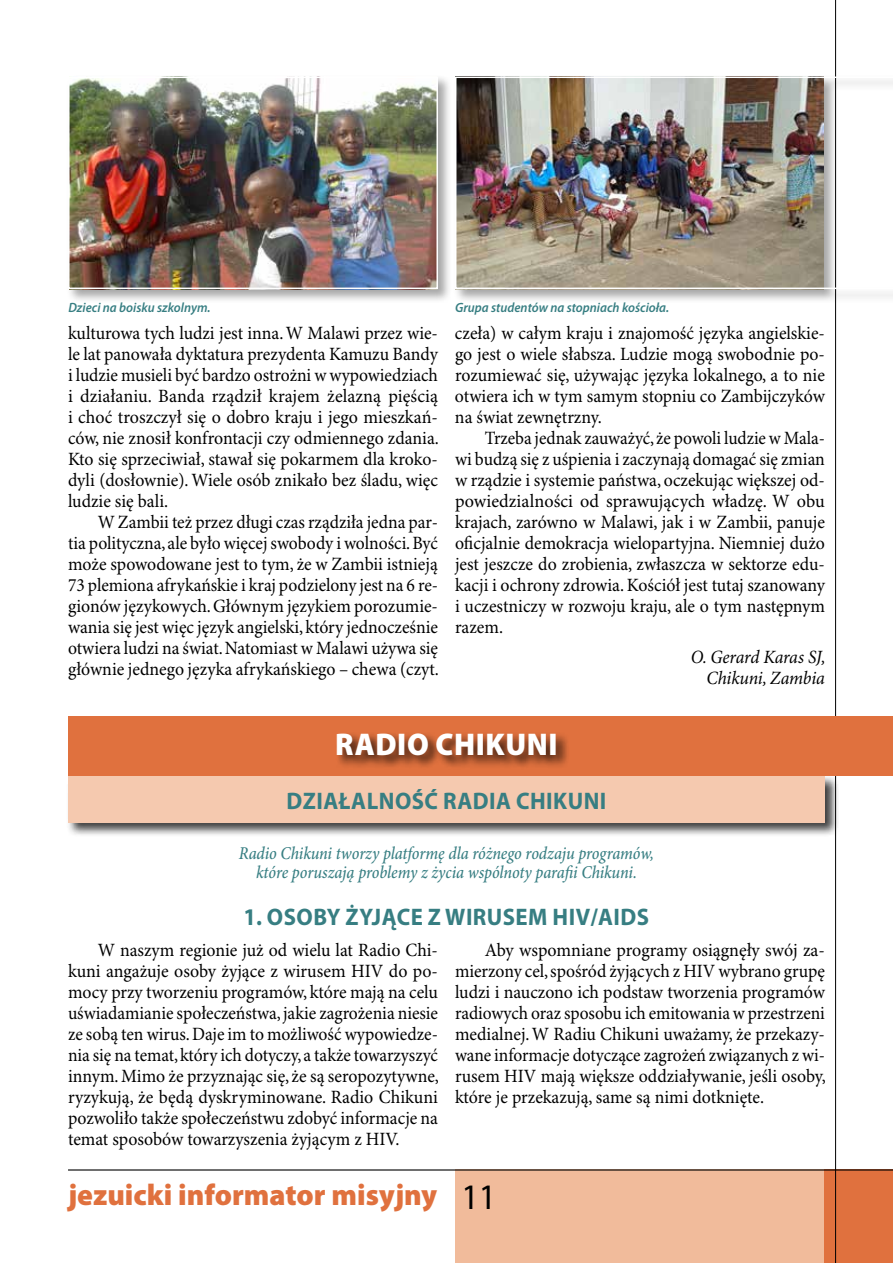
<style>
.page{position:relative;width:893px;height:1263px;background:#fff}
.page>*{position:absolute;margin:0;border:0;box-sizing:border-box;transform-origin:0 0}
.t1{font:900 31.5px "Myriad Pro";letter-spacing:.02em;color:#fff;scale:.95 1}
.t2{font:900 30px "Myriad Pro";color:#e0713e}
.t3{font:700 24px "Myriad Pro";letter-spacing:.02em;color:#377e82;scale:.95 1}
.t4{font:18.75px/21px "Minion Pro";color:#000;text-align:justify;scale:.95 1}
.t5{font:18.75px/21px "Minion Pro";color:#000;text-align:justify;scale:.93 1}
.t6{font:18.75px/21px "Minion Pro";color:#000;text-align:justify;scale:.94 1}
.t7{font:18.75px/21px "Minion Pro";color:#000;text-align:justify;scale:.96 1}
.t8{font:italic 18.75px/21px "Minion Pro";letter-spacing:-.015em;color:#000;text-align:right;scale:.95 1}
.t9{font:italic 500 18px/19.5px "Minion Pro";letter-spacing:-.005em;color:#377e82;text-align:center;scale:.9 1}
.t10{font:italic 600 13.5px "Myriad Pro";color:#377e82;scale:.95 1}
.s1{font-weight:400;font-size:36px;color:#000}
</style>
<div class="page">
<div style="left:455px;top:1169px;width:370px;height:94px;background:#f1bb9b"></div>
<div style="left:825px;top:1169px;width:68px;height:94px;background:#e0713e"></div>
<hr style="left:68px;top:1169px;width:825px;height:1px;background:#000">
<hr style="left:835px;top:0;width:1px;height:1263px;background:#000">
<div style="left:66px;top:75px;width:386px;height:228px;background:#000;opacity:.35"></div>
<img style="left:71px;top:80px;width:364px;height:206px">
<div style="left:68px;top:77px;width:370px;height:212px;border:2px solid #fff"></div>
<div style="left:453px;top:75px;width:440px;height:228px;background:#000;opacity:.35"></div>
<img style="left:455px;top:77px;width:438px;height:212px">
<div style="left:66px;top:774px;width:773px;height:64px;background:#000;opacity:.75"></div>
<div style="left:68px;top:776px;width:757px;height:47px;background:#f5c9af"></div>
<div style="left:68px;top:716px;width:825px;height:60px;background:#e0713e"></div>
<div style="left:335px;top:732px;width:235px;height:37px;background:#000;opacity:.75"></div>
<p class="t10" style="left:68px;top:300px;width:151px">Dzieci na boisku szkolnym.</p>
<p class="t10" style="left:455px;top:300px;width:227px">Grupa studentów na stopniach kościoła.</p>
<p class="t4" style="left:68px;top:324px;width:392px">kulturowa tych ludzi jest inna. W Malawi przez wie&shy;le lat panowała dyktatura prezydenta Kamuzu Bandy i ludzie musieli być bardzo ostrożni w wypowiedziach i działaniu. Banda rządził krajem żelazną pięścią i choć troszczył się o dobro kraju i jego mieszkań&shy;ców, nie znosił konfrontacji czy odmiennego zdania.<br>Kto się sprzeciwiał, stawał się pokarmem dla kroko&shy;dyli (dosłownie). Wiele osób znikało bez śladu, więc ludzie się bali.</p>
<p class="t6" style="left:68px;top:513px;width:396px;text-indent:30px">W Zambii też przez długi czas rządziła jedna par&shy;tia polityczna, ale było więcej swobody i wolności. Być może spowodowane jest to tym, że w Zambii istnieją 73 plemiona afrykańskie i kraj podzielony jest na 6 re&shy;gionów językowych. Głównym językiem porozumie&shy;wania się jest więc język angielski, który jednocześnie otwiera ludzi na świat. Natomiast w Malawi używa się głównie jednego języka afrykańskiego – chewa (czyt.</p>
<p class="t4" style="left:455px;top:324px;width:391px">czeła) w całym kraju i znajomość języka angielskie&shy;go jest o wiele słabsza. Ludzie mogą swobodnie po&shy;rozumiewać się, używając języka lokalnego, a to nie otwiera ich w tym samym stopniu co Zambijczyków na świat zewnętrzny.</p>
<p class="t5" style="left:455px;top:429px;width:399px;text-indent:30px">Trzeba jednak zauważyć, że powoli ludzie w Mala&shy;wi budzą się z uśpienia i zaczynają domagać się zmian w rządzie i systemie państwa, oczekując większej od&shy;powiedzialności od sprawujących władzę. W obu krajach, zarówno w Malawi, jak i w Zambii, panuje oficjalnie demokracja wielopartyjna. Niemniej dużo jest jeszcze do zrobienia, zwłaszcza w sektorze edu&shy;kacji i ochrony zdrowia. Kościół jest tutaj szanowany i uczestniczy w rozwoju kraju, ale o tym następnym razem.</p>
<p class="t8" style="left:691px;top:647px;width:144px">O. Gerard Karas SJ,<br>Chikuni, Zambia</p>
<h1 class="t1" style="left:335px;top:726px;width:236px">RADIO CHIKUNI</h1>
<p class="t3" style="left:287px;top:787px;width:338px">DZIAŁALNOŚĆ RADIA CHIKUNI</p>
<p class="t9" style="left:239px;top:843px;width:463px">Radio Chikuni tworzy platformę dla różnego rodzaju programów, które poruszają problemy z życia wspólnoty parafii Chikuni.</p>
<p class="t3" style="left:244px;top:903px;width:428px">1. OSOBY ŻYJĄCE Z WIRUSEM HIV/AIDS</p>
<p class="t4" style="left:68px;top:940px;width:392px;text-indent:30px">W naszym regionie już od wielu lat Radio Chi&shy;kuni angażuje osoby żyjące z wirusem HIV do po&shy;mocy przy tworzeniu programów, które mają na celu uświadamianie społeczeństwa, jakie zagrożenia niesie ze sobą ten wirus. Daje im to możliwość wypowiedze&shy;nia się na temat, który ich dotyczy, a także towarzyszyć innym. Mimo że przyznając się, że są seropozytywne, ryzykują, że będą dyskryminowane. Radio Chikuni pozwoliło także społeczeństwu zdobyć informacje na temat sposobów towarzyszenia żyjącym z HIV.</p>
<p class="t7" style="left:455px;top:940px;width:388px;text-indent:30px">Aby wspomniane programy osiągnęły swój za&shy;mierzony cel, spośród żyjących z HIV wybrano grupę ludzi i nauczono ich podstaw tworzenia programów radiowych oraz sposobu ich emitowania w przestrzeni medialnej. W Radiu Chikuni uważamy, że przekazy&shy;wane informacje dotyczące zagrożeń związanych z wi&shy;rusem HIV mają większe oddziaływanie, jeśli osoby, które je przekazują, same są nimi dotknięte.</p>
<h2 class="t2" style="left:68px;top:1177px;width:430px">jezuicki informator misyjny <span class="s1">11</span></h2>
</div>
